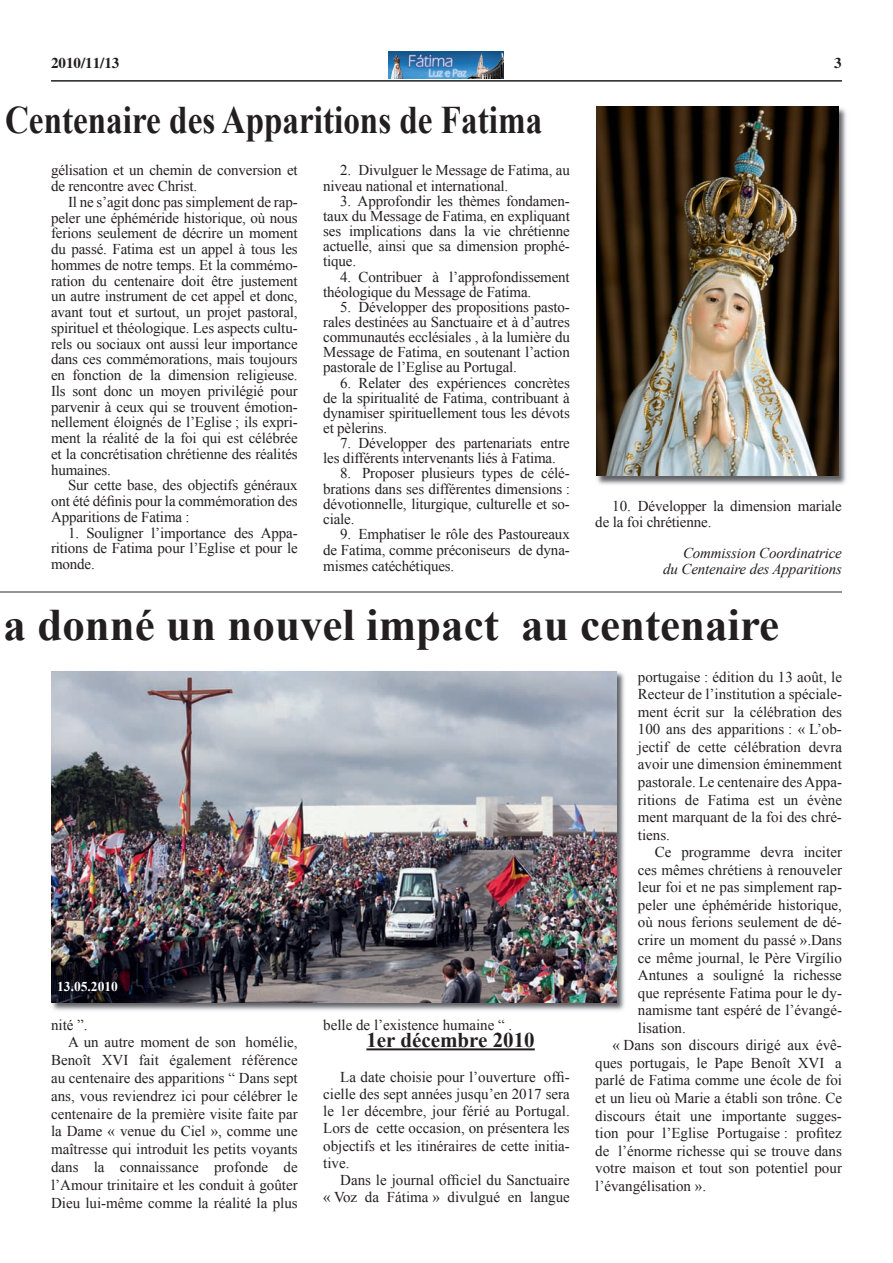
<style>
.page{position:relative;width:893px;height:1263px;background:#fff}
.page>*{position:absolute;margin:0;border:0;box-sizing:border-box;transform-origin:0 0}
.t1{font:700 45px "Times New Roman";color:#231f20}
.t2{font:700 39px "Times New Roman";color:#231f20;scale:.85 1}
.t3{font:700 21px "Times New Roman";color:#231f20}
.t4{font:15px/15.8px "Times New Roman";color:#231f20;text-align:justify}
.t5{font:italic 15px/15.8px "Times New Roman";letter-spacing:-.01em;color:#231f20;text-align:right}
.t6{font:700 15px "Times";color:#231f20}
.t7{font:700 13.5px "Times New Roman";color:#fff}
</style>
<div class="page">
<img style="left:389px;top:51px;width:115px;height:28px">
<hr style="left:51px;top:80px;width:791px;height:2px;background:#231f20">
<hr style="left:0;top:591px;width:842px;height:2px;background:#929497">
<img style="left:51px;top:672px;width:574px;height:339px">
<img style="left:51px;top:671px;width:566px;height:331px">
<hr style="left:366px;top:1048px;width:169px;height:2px;background:#231f20">
<img style="left:596px;top:106px;width:250px;height:379px">
<img style="left:596px;top:107px;width:242px;height:369px">
<p class="t6" style="left:51px;top:58px;width:70px">2010/11/13</p>
<p class="t6" style="left:834px;top:58px;width:9px">3</p>
<h2 class="t2" style="left:5px;top:98px;width:633px">Centenaire des Apparitions de Fatima</h2>
<p class="t4" style="left:323px;top:163px;width:248px;line-height:15.1px;text-indent:17px">2. Divulguer le Message de Fatima, au niveau national et international.</p>
<p class="t4" style="left:323px;top:193px;width:248px;line-height:15.1px;text-indent:17px">3. Approfondir les thèmes fondamen&shy;taux du Message de Fatima, en expliquant ses implications dans la vie chrétienne actuelle, ainsi que sa dimension prophé&shy;tique.</p>
<p class="t4" style="left:323px;top:269px;width:248px;line-height:15.1px;text-indent:17px">4. Contribuer à l’approfondissement théologique du Message de Fatima.</p>
<p class="t4" style="left:323px;top:299px;width:248px;line-height:15.1px;text-indent:17px">5. Développer des propositions pasto&shy;rales destinées au Sanctuaire et à d’autres communautés ecclésiales , à la lumière du Message de Fatima, en soutenant l’action pastorale de l’Eglise au Portugal.</p>
<p class="t4" style="left:323px;top:375px;width:248px;line-height:15.1px;text-indent:17px">6. Relater des expériences concrètes de la spiritualité de Fatima, contribuant à dynamiser spirituellement tous les dévots et pèlerins.</p>
<p class="t4" style="left:323px;top:435px;width:248px;line-height:15.1px;text-indent:17px">7. Développer des partenariats entre les différents intervenants liés à Fatima.</p>
<p class="t4" style="left:323px;top:466px;width:248px;line-height:15.1px;text-indent:17px">8. Proposer plusieurs types de célé&shy;brations dans ses différentes dimensions : dévotionnelle, liturgique, culturelle et so&shy;ciale.</p>
<p class="t4" style="left:323px;top:526px;width:248px;text-indent:17px">9. Emphatiser le rôle des Pastoureaux de Fatima, comme préconiseurs de dyna&shy;mismes catéchétiques.</p>
<p class="t4" style="left:51px;top:162px;width:248px">gélisation et un chemin de conversion et de rencontre avec Christ.</p>
<p class="t4" style="left:51px;top:194px;width:248px;text-indent:17px">Il ne s’agit donc pas simplement de rap&shy;peler une éphéméride historique, où nous ferions seulement de décrire un moment du passé. Fatima est un appel à tous les hommes de notre temps. Et la commémo&shy;ration du centenaire doit être justement un autre instrument de cet appel et donc, avant tout et surtout, un projet pastoral, spirituel et théologique. Les aspects cultu&shy;rels ou sociaux ont aussi leur importance dans ces commémorations, mais toujours en fonction de la dimension religieuse.<br>Ils sont donc un moyen privilégié pour parvenir à ceux qui se trouvent émotion&shy;nellement éloignés de l’Eglise ; ils expri&shy;ment la réalité de la foi qui est célébrée et la concrétisation chrétienne des réalités humaines.</p>
<p class="t4" style="left:51px;top:477px;width:248px;text-indent:17px">Sur cette base, des objectifs généraux ont été définis pour la commémoration des Apparitions de Fatima :</p>
<p class="t4" style="left:51px;top:525px;width:248px;text-indent:17px">1. Souligner l’importance des Appa&shy;ritions de Fatima pour l’Eglise et pour le monde.</p>
<p class="t4" style="left:595px;top:498px;width:248px;text-indent:17px">10. Développer la dimension mariale de la foi chrétienne.</p>
<p class="t5" style="left:663px;top:545px;width:180px">Commission Coordinatrice<br>du Centenaire des Apparitions</p>
<h1 class="t1" style="left:4px;top:600px;width:777px">a donné un nouvel impact au centenaire</h1>
<p class="t7" style="left:57px;top:979px;width:62px">13.05.2010</p>
<p class="t4" style="left:51px;top:1017px;width:38px">nité ”.</p>
<p class="t4" style="left:68px;top:1034px;width:231px">A un autre moment de son homélie,</p>
<p class="t4" style="left:51px;top:1052px;width:248px">Benoît XVI fait également référence</p>
<p class="t4" style="left:51px;top:1070px;width:248px">au centenaire des apparitions “ Dans sept</p>
<p class="t4" style="left:51px;top:1088px;width:248px">ans, vous reviendrez ici pour célébrer le</p>
<p class="t4" style="left:51px;top:1105px;width:248px">centenaire de la première visite faite par</p>
<p class="t4" style="left:51px;top:1123px;width:248px">la Dame « venue du Ciel », comme une</p>
<p class="t4" style="left:51px;top:1141px;width:248px">maîtresse qui introduit les petits voyants</p>
<p class="t4" style="left:51px;top:1159px;width:248px">dans la connaissance profonde de</p>
<p class="t4" style="left:51px;top:1177px;width:248px">l’Amour trinitaire et les conduit à goûter</p>
<p class="t4" style="left:51px;top:1195px;width:248px">Dieu lui-même comme la réalité la plus</p>
<p class="t4" style="left:323px;top:1017px;width:191px">belle de l’existence humaine “ .</p>
<h3 class="t3" style="left:366px;top:1028px;width:170px">1er décembre 2010</h3>
<p class="t4" style="left:323px;top:1068px;width:248px;line-height:17.2px;text-indent:17px">La date choisie pour l’ouverture offi&shy;cielle des sept années jusqu’en 2017 sera le 1er décembre, jour férié au Portugal.<br>Lors de cette occasion, on présentera les objectifs et les itinéraires de cette initia&shy;tive.</p>
<p class="t4" style="left:323px;top:1171px;width:248px;line-height:17.2px;text-align:right">Dans le journal officiel du Sanctuaire<br>« Voz da Fátima » divulgué en langue</p>
<p class="t4" style="left:638px;top:668px;width:206px;line-height:17.5px">portugaise : édition du 13 août, le Recteur de l’institution a spéciale&shy;ment écrit sur la célébration des 100 ans des apparitions : « L’ob&shy;jectif de cette célébration devra avoir une dimension éminemment pastorale. Le centenaire des Appa&shy;ritions de Fatima est un évène ment marquant de la foi des chré&shy;tiens.</p>
<p class="t4" style="left:655px;top:844px;width:189px">Ce programme devra inciter</p>
<p class="t4" style="left:638px;top:862px;width:206px">ces mêmes chrétiens à renouveler</p>
<p class="t4" style="left:638px;top:879px;width:206px">leur foi et ne pas simplement rap-</p>
<p class="t4" style="left:638px;top:897px;width:206px">peler une éphéméride historique,</p>
<p class="t4" style="left:638px;top:914px;width:206px">où nous ferions seulement de dé-</p>
<p class="t4" style="left:638px;top:932px;width:206px">crire un moment du passé ».Dans</p>
<p class="t4" style="left:638px;top:950px;width:206px">ce même journal, le Père Virgílio</p>
<p class="t4" style="left:638px;top:967px;width:206px">Antunes a souligné la richesse</p>
<p class="t4" style="left:638px;top:985px;width:206px">que représente Fatima pour le dy-</p>
<p class="t4" style="left:638px;top:1002px;width:206px">namisme tant espéré de l’évangé-</p>
<p class="t4" style="left:638px;top:1020px;width:49px">lisation.</p>
<p class="t4" style="left:612px;top:1037px;width:231px">« Dans son discours dirigé aux évê-</p>
<p class="t4" style="left:595px;top:1055px;width:248px">ques portugais, le Pape Benoît XVI a</p>
<p class="t4" style="left:595px;top:1072px;width:248px">parlé de Fatima comme une école de foi</p>
<p class="t4" style="left:595px;top:1090px;width:248px">et un lieu où Marie a établi son trône. Ce</p>
<p class="t4" style="left:595px;top:1107px;width:248px">discours était une importante sugges-</p>
<p class="t4" style="left:595px;top:1125px;width:248px">tion pour l’Eglise Portugaise : profitez</p>
<p class="t4" style="left:595px;top:1143px;width:248px">de l’énorme richesse qui se trouve dans</p>
<p class="t4" style="left:595px;top:1160px;width:248px">votre maison et tout son potentiel pour</p>
<p class="t4" style="left:595px;top:1178px;width:112px">l’évangélisation ».</p>
</div>
